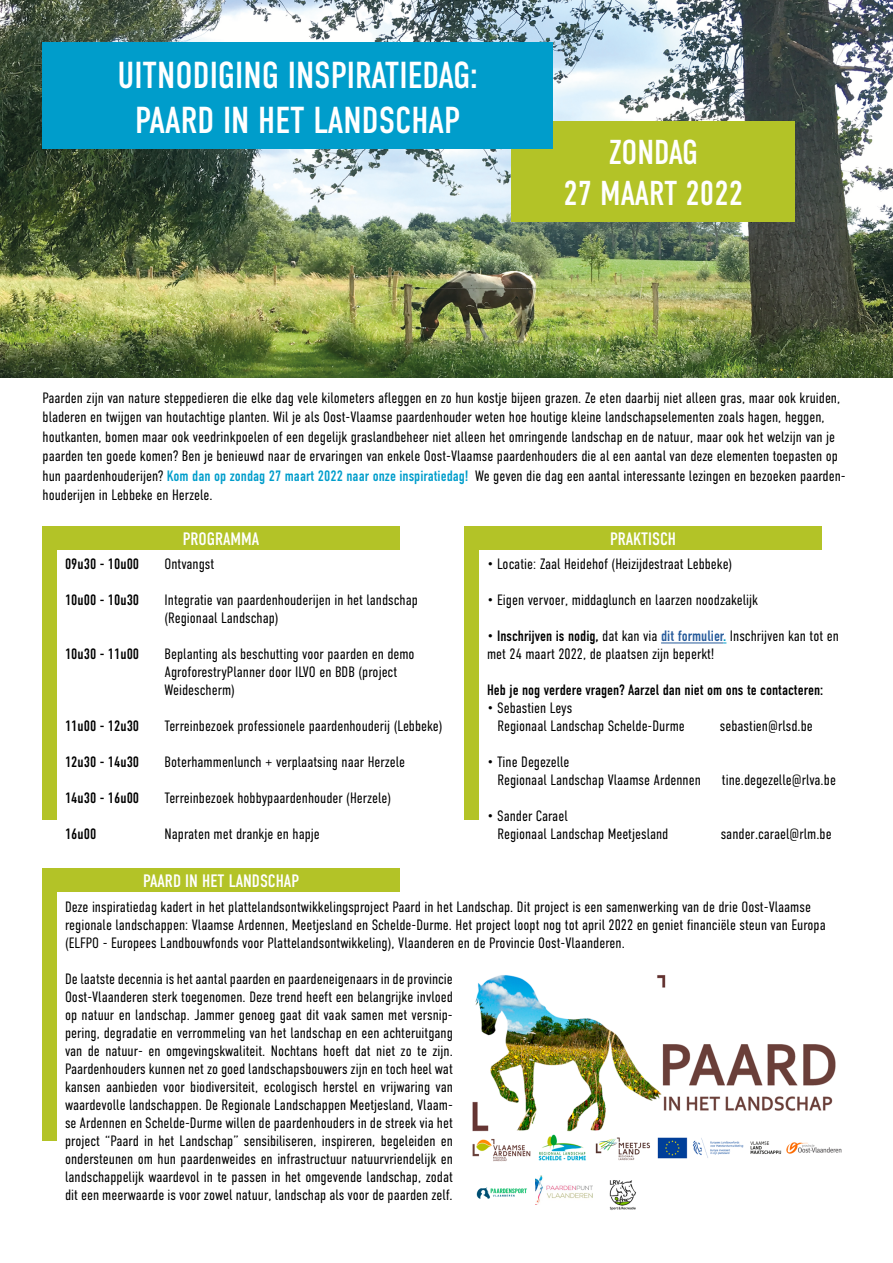
<style>
.page{position:relative;width:893px;height:1263px;background:#fff}
.page>*{position:absolute;margin:0;border:0;box-sizing:border-box;transform-origin:0 0}
.t1{font:37.5px/45px "DIN Condensed";color:#fff;text-align:center}
.t2{font:34.5px/41.4px "DIN Condensed";color:#fff;text-align:center}
.t3{font:18px "DIN Condensed";color:#fff}
.t4{font:300 15px/18px "DIN Condensed";color:#000}
.t5{font:15px "DIN Condensed";color:#000}
.s1{font-weight:400;color:#009dcb}
.s2{font-weight:400}
.s3{font-weight:400;color:#275b9b}
</style>
<div class="page">
<img style="left:0;top:0;width:893px;height:378px">
<div style="left:511px;top:121px;width:284px;height:100px;background:#b3c327"></div>
<div style="left:43px;top:43px;width:510px;height:106px;background:#009dcb"></div>
<hr style="left:661px;top:643px;width:62px;height:1px;background:#275b9b">
<div style="left:465px;top:548px;width:14px;height:271px;background:#b3c327"></div>
<div style="left:43px;top:526px;width:357px;height:23px;background:#b3c327"></div>
<div style="left:43px;top:548px;width:14px;height:271px;background:#b3c327"></div>
<div style="left:465px;top:526px;width:357px;height:23px;background:#b3c327"></div>
<div style="left:43px;top:868px;width:357px;height:24px;background:#b3c327"></div>
<div style="left:43px;top:892px;width:14px;height:248px;background:#b3c327"></div>
<img style="left:472px;top:975px;width:370px;height:187px">
<img style="left:476px;top:1187px;width:51px;height:12px">
<img style="left:609px;top:1180px;width:27px;height:30px">
<img style="left:536px;top:1176px;width:56px;height:29px">
<h1 class="t1" style="left:117px;top:53px;width:362px">UITNODIGING INSPIRATIEDAG:<br>PAARD IN HET LANDSCHAP</h1>
<h2 class="t2" style="left:563px;top:132px;width:181px">ZONDAG<br>27 MAART 2022</h2>
<p class="t4" style="left:43px;top:388px;width:805px;line-height:19.5px">Paarden zijn van nature steppedieren die elke dag vele kilometers afleggen en zo hun kostje bijeen grazen. Ze eten daarbij niet alleen gras, maar ook kruiden, bladeren en twijgen van houtachtige planten. Wil je als Oost-Vlaamse paardenhouder weten hoe houtige kleine landschapselementen zoals hagen, heggen, houtkanten, bomen maar ook veedrinkpoelen of een degelijk graslandbeheer niet alleen het omringende landschap en de natuur, maar ook het welzijn van je paarden ten goede komen? Ben je benieuwd naar de ervaringen van enkele Oost-Vlaamse paardenhouders die al een aantal van deze elementen toepasten op hun paardenhouderijen? <span class="s1">Kom dan op zondag 27 maart 2022 naar onze inspiratiedag!</span> We geven die dag een aantal interessante lezingen en bezoeken paarden&shy;houderijen in Lebbeke en Herzele.</p>
<p class="t3" style="left:183px;top:528px;width:78px">PROGRAMMA</p>
<p class="t5" style="left:65px;top:556px;width:76px">09u30 - 10u00</p>
<p class="t4" style="left:165px;top:555px;width:51px">Ontvangst</p>
<p class="t5" style="left:65px;top:592px;width:76px">10u00 - 10u30</p>
<p class="t4" style="left:165px;top:591px;width:255px">Integratie van paardenhouderijen in het landschap (Regionaal Landschap)</p>
<p class="t5" style="left:65px;top:646px;width:76px">10u30 - 11u00</p>
<p class="t4" style="left:165px;top:645px;width:252px">Beplanting als beschutting voor paarden en demo<br>AgroforestryPlanner door ILVO en BDB (project<br>Weidescherm)</p>
<p class="t5" style="left:65px;top:718px;width:76px">11u00 - 12u30</p>
<p class="t4" style="left:165px;top:717px;width:280px">Terreinbezoek professionele paardenhouderij (Lebbeke)</p>
<p class="t5" style="left:65px;top:754px;width:76px">12u30 - 14u30</p>
<p class="t4" style="left:165px;top:753px;width:242px">Boterhammenlunch + verplaatsing naar Herzele</p>
<p class="t5" style="left:65px;top:790px;width:76px">14u30 - 16u00</p>
<p class="t4" style="left:165px;top:789px;width:228px">Terreinbezoek hobbypaardenhouder (Herzele)</p>
<p class="t5" style="left:65px;top:826px;width:33px">16u00</p>
<p class="t4" style="left:165px;top:825px;width:157px">Napraten met drankje en hapje</p>
<p class="t3" style="left:143px;top:871px;width:158px">PAARD IN HET LANDSCHAP</p>
<p class="t3" style="left:610px;top:528px;width:67px">PRAKTISCH</p>
<p class="t4" style="left:487px;top:555px;width:247px">• Locatie: Zaal Heidehof (Heizijdestraat Lebbeke)</p>
<p class="t4" style="left:487px;top:591px;width:272px">• Eigen vervoer, middaglunch en laarzen noodzakelijk</p>
<p class="t4" style="left:487px;top:627px;width:353px">• <span class="s2">Inschrijven is nodig,</span> dat kan via <span class="s3">dit formulier</span><span class="s1">.</span> Inschrijven kan tot en met 24 maart 2022, de plaatsen zijn beperkt!</p>
<p class="t5" style="left:487px;top:682px;width:338px">Heb je nog verdere vragen? Aarzel dan niet om ons te contacteren:</p>
<p class="t4" style="left:498px;top:699px;width:189px;text-indent:-10px">• Sebastien Leys<br>Regionaal Landschap Schelde-Durme</p>
<p class="t4" style="left:720px;top:717px;width:94px">sebastien@rlsd.be</p>
<p class="t4" style="left:498px;top:753px;width:205px;text-indent:-10px">• Tine Degezelle<br>Regionaal Landschap Vlaamse Ardennen</p>
<p class="t4" style="left:498px;top:807px;width:172px;text-indent:-10px">• Sander Carael<br>Regionaal Landschap Meetjesland</p>
<p class="t4" style="left:722px;top:771px;width:116px">tine.degezelle@rlva.be</p>
<p class="t4" style="left:721px;top:825px;width:112px">sander.carael@rlm.be</p>
<p class="t4" style="left:65px;top:898px;width:762px">Deze inspiratiedag kadert in het plattelandsontwikkelingsproject Paard in het Landschap. Dit project is een samenwerking van de drie Oost-Vlaamse regionale landschappen: Vlaamse Ardennen, Meetjesland en Schelde-Durme. Het project loopt nog tot april 2022 en geniet financiële steun van Europa (ELFPO - Europees Landbouwfonds voor Plattelandsontwikkeling), Vlaanderen en de Provincie Oost-Vlaanderen.</p>
<p class="t4" style="left:65px;top:970px;width:389px;text-align:justify">De laatste decennia is het aantal paarden en paardeneigenaars in de provincie Oost-Vlaanderen sterk toegenomen. Deze trend heeft een belangrijke invloed op natuur en landschap. Jammer genoeg gaat dit vaak samen met versnip&shy;pering, degradatie en verrommeling van het landschap en een achteruitgang van de natuur- en omgevingskwaliteit. Nochtans hoeft dat niet zo te zijn.<br>Paardenhouders kunnen net zo goed landschapsbouwers zijn en toch heel wat kansen aanbieden voor biodiversiteit, ecologisch herstel en vrijwaring van waardevolle landschappen. De Regionale Landschappen Meetjesland, Vlaam&shy;se Ardennen en Schelde-Durme willen de paardenhouders in de streek via het project “Paard in het Landschap” sensibiliseren, inspireren, begeleiden en ondersteunen om hun paardenweides en infrastructuur natuurvriendelijk en landschappelijk waardevol in te passen in het omgevende landschap, zodat dit een meerwaarde is voor zowel natuur, landschap als voor de paarden zelf.</p>
</div>
